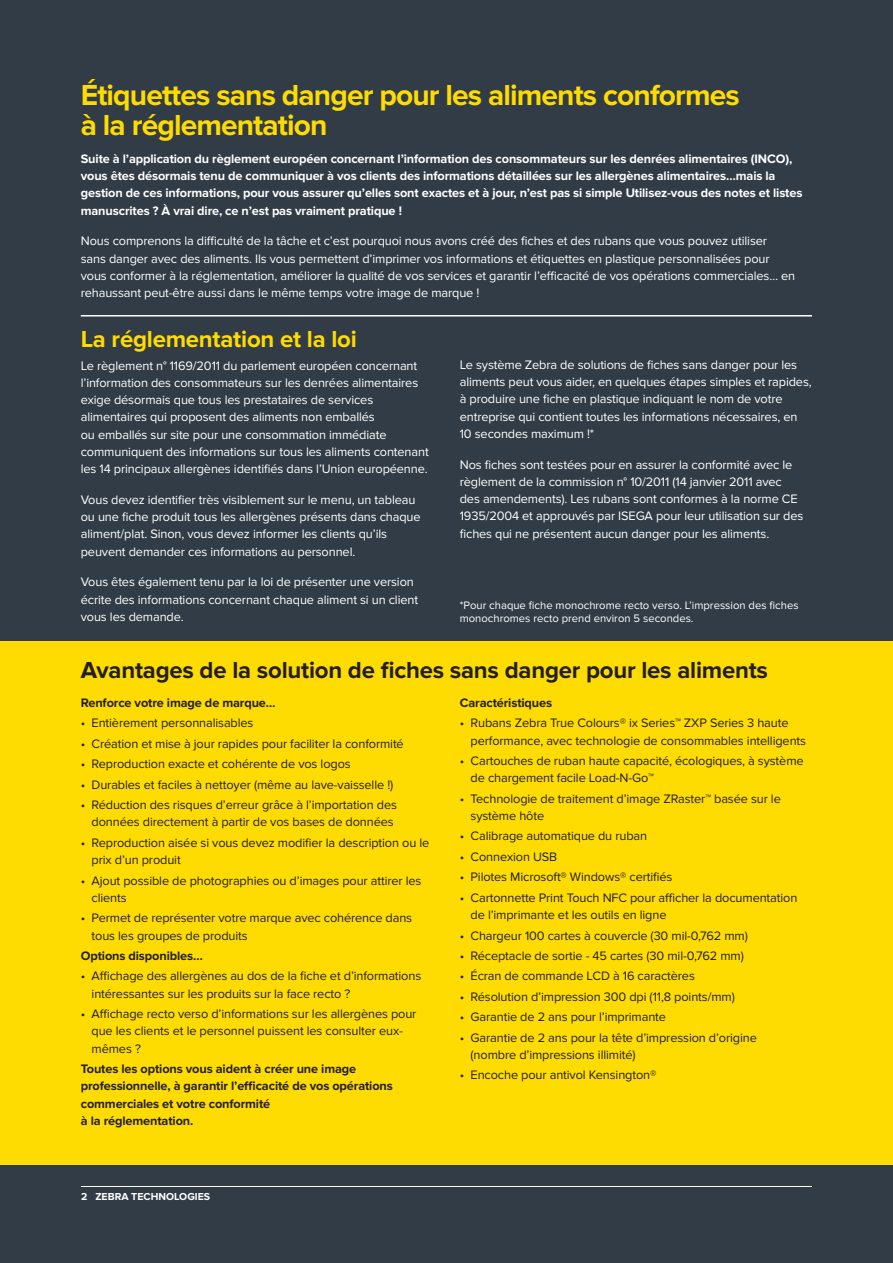
<style>
.page{position:relative;width:893px;height:1263px;background:#323c46}
.page>*{position:absolute;margin:0;border:0;box-sizing:border-box;transform-origin:0 0}
.t1{font:700 30px/30px "Proxima Nova";letter-spacing:-.03em;color:#ffdc01}
.t2{font:700 24px "Proxima Nova";letter-spacing:-.01em;color:#231f20}
.t3{font:700 24px "Proxima Nova";letter-spacing:-.01em;color:#ffdc01}
.t4{font:12.75px/17.2px "Proxima Nova";letter-spacing:-.01em;color:#fff}
.t5{font:12.75px/17.2px "Proxima Nova";letter-spacing:-.01em;color:#231f20}
.t6{font:700 12.75px/17.2px "Proxima Nova";letter-spacing:-.01em;color:#fff}
.t7{font:700 12.75px/17.2px "Proxima Nova";letter-spacing:-.01em;color:#231f20}
.t8{font:11.25px/12.8px "Proxima Nova";color:#fff}
.t9{font:700 10.5px "Proxima Nova";color:#fff}
</style>
<div class="page">
<hr style="left:81px;top:1186px;width:731px;height:1px;background:#fff">
<div style="left:0;top:641px;width:893px;height:524px;background:#ffdc01"></div>
<hr style="left:81px;top:315px;width:731px;height:1px;background:#fff">
<h1 class="t1" style="left:81px;top:80px;width:660px">Étiquettes sans danger pour les aliments conformes à la réglementation</h1>
<p class="t6" style="left:81px;top:150px;width:723px">Suite à l’application du règlement européen concernant l’information des consommateurs sur les denrées alimentaires (INCO), vous êtes désormais tenu de communiquer à vos clients des informations détaillées sur les allergènes alimentaires…mais la gestion de ces informations, pour vous assurer qu’elles sont exactes et à jour, n’est pas si simple Utilisez-vous des notes et listes manuscrites ? À vrai dire, ce n’est pas vraiment pratique !</p>
<p class="t4" style="left:81px;top:233px;width:716px">Nous comprenons la difficulté de la tâche et c’est pourquoi nous avons créé des fiches et des rubans que vous pouvez utiliser sans danger avec des aliments. Ils vous permettent d’imprimer vos informations et étiquettes en plastique personnalisées pour vous conformer à la réglementation, améliorer la qualité de vos services et garantir l’efficacité de vos opérations commerciales… en rehaussant peut-être aussi dans le même temps votre image de marque !</p>
<h2 class="t3" style="left:81px;top:325px;width:278px">La réglementation et la loi</h2>
<p class="t4" style="left:81px;top:357px;width:349px">Le règlement n° 1169/2011 du parlement européen concernant l’information des consommateurs sur les denrées alimentaires exige désormais que tous les prestataires de services alimentaires qui proposent des aliments non emballés<br>ou emballés sur site pour une consommation immédiate communiquent des informations sur tous les aliments contenant les 14 principaux allergènes identifiés dans l’Union européenne.</p>
<p class="t4" style="left:81px;top:491px;width:341px">Vous devez identifier très visiblement sur le menu, un tableau ou une fiche produit tous les allergènes présents dans chaque aliment/plat. Sinon, vous devez informer les clients qu’ils peuvent demander ces informations au personnel.</p>
<p class="t4" style="left:81px;top:574px;width:339px">Vous êtes également tenu par la loi de présenter une version écrite des informations concernant chaque aliment si un client vous les demande.</p>
<p class="t4" style="left:460px;top:356px;width:353px">Le système Zebra de solutions de fiches sans danger pour les aliments peut vous aider, en quelques étapes simples et rapides, à produire une fiche en plastique indiquant le nom de votre entreprise qui contient toutes les informations nécessaires, en 10 secondes maximum !*</p>
<p class="t4" style="left:460px;top:456px;width:345px">Nos fiches sont testées pour en assurer la conformité avec le règlement de la commission n° 10/2011 (14 janvier 2011 avec des amendements). Les rubans sont conformes à la norme CE 1935/2004 et approuvés par ISEGA pour leur utilisation sur des fiches qui ne présentent aucun danger pour les aliments.</p>
<p class="t8" style="left:460px;top:599px;width:340px">*Pour chaque fiche monochrome recto verso. L’impression des fiches monochromes recto prend environ 5 secondes.</p>
<h2 class="t2" style="left:81px;top:656px;width:689px">Avantages de la solution de fiches sans danger pour les aliments</h2>
<p class="t7" style="left:81px;top:694px;width:196px">Renforce votre image de marque…</p>
<p class="t5" style="left:81px;top:715px;width:174px">• Entièrement personnalisables</p>
<p class="t5" style="left:81px;top:735px;width:325px">• Création et mise à jour rapides pour faciliter la conformité</p>
<p class="t5" style="left:81px;top:756px;width:271px">• Reproduction exacte et cohérente de vos logos</p>
<p class="t5" style="left:81px;top:776px;width:314px">• Durables et faciles à nettoyer (même au lave-vaisselle !)</p>
<p class="t5" style="left:81px;top:796px;width:318px;text-align:center">• Réduction des risques d’erreur grâce à l’importation des données directement à partir de vos bases de données</p>
<p class="t5" style="left:92px;top:834px;width:339px;text-indent:-11px">• Reproduction aisée si vous devez modifier la description ou le prix d’un produit</p>
<p class="t5" style="left:92px;top:872px;width:331px;text-indent:-11px">• Ajout possible de photographies ou d’images pour attirer les clients</p>
<p class="t5" style="left:92px;top:909px;width:322px;text-indent:-11px">• Permet de représenter votre marque avec cohérence dans tous les groupes de produits</p>
<p class="t7" style="left:81px;top:947px;width:124px">Options disponibles…</p>
<p class="t5" style="left:92px;top:968px;width:331px;text-indent:-11px">• Affichage des allergènes au dos de la fiche et d’informations intéressantes sur les produits sur la face recto ?</p>
<p class="t5" style="left:92px;top:1005px;width:326px;text-indent:-11px">• Affichage recto verso d’informations sur les allergènes pour que les clients et le personnel puissent les consulter eux&shy;mêmes ?</p>
<p class="t7" style="left:81px;top:1060px;width:314px">Toutes les options vous aident à créer une image professionnelle, à garantir l’efficacité de vos opérations commerciales et votre conformité<br>à la réglementation.</p>
<p class="t9" style="left:81px;top:1190px;width:131px">2 ZEBRA TECHNOLOGIES</p>
<p class="t7" style="left:460px;top:694px;width:94px">Caractéristiques</p>
<p class="t5" style="left:471px;top:715px;width:337px;text-indent:-11px">• Rubans Zebra True Colours® ix Series™ ZXP Series 3 haute performance, avec technologie de consommables intelligents</p>
<p class="t5" style="left:471px;top:752px;width:335px;text-indent:-11px">• Cartouches de ruban haute capacité, écologiques, à système de chargement facile Load-N-Go™</p>
<p class="t5" style="left:471px;top:790px;width:312px;text-indent:-11px">• Technologie de traitement d’image ZRaster™ basée sur le système hôte</p>
<p class="t5" style="left:460px;top:828px;width:189px">• Calibrage automatique du ruban</p>
<p class="t5" style="left:460px;top:848px;width:99px">• Connexion USB</p>
<p class="t5" style="left:460px;top:869px;width:214px">• Pilotes Microsoft® Windows® certifiés</p>
<p class="t5" style="left:471px;top:889px;width:328px;text-indent:-11px">• Cartonnette Print Touch NFC pour afficher la documentation de l’imprimante et les outils en ligne</p>
<p class="t5" style="left:460px;top:927px;width:290px">• Chargeur 100 cartes à couvercle (30 mil-0,762 mm)</p>
<p class="t5" style="left:460px;top:947px;width:286px">• Réceptacle de sortie - 45 cartes (30 mil-0,762 mm)</p>
<p class="t5" style="left:460px;top:968px;width:237px">• Écran de commande LCD à 16 caractères</p>
<p class="t5" style="left:460px;top:988px;width:277px">• Résolution d’impression 300 dpi (11,8 points/mm)</p>
<p class="t5" style="left:460px;top:1008px;width:208px">• Garantie de 2 ans pour l’imprimante</p>
<p class="t5" style="left:471px;top:1029px;width:288px;text-indent:-11px">• Garantie de 2 ans pour la tête d’impression d’origine (nombre d’impressions illimité)</p>
<p class="t5" style="left:460px;top:1067px;width:198px">• Encoche pour antivol Kensington®</p>
</div>
